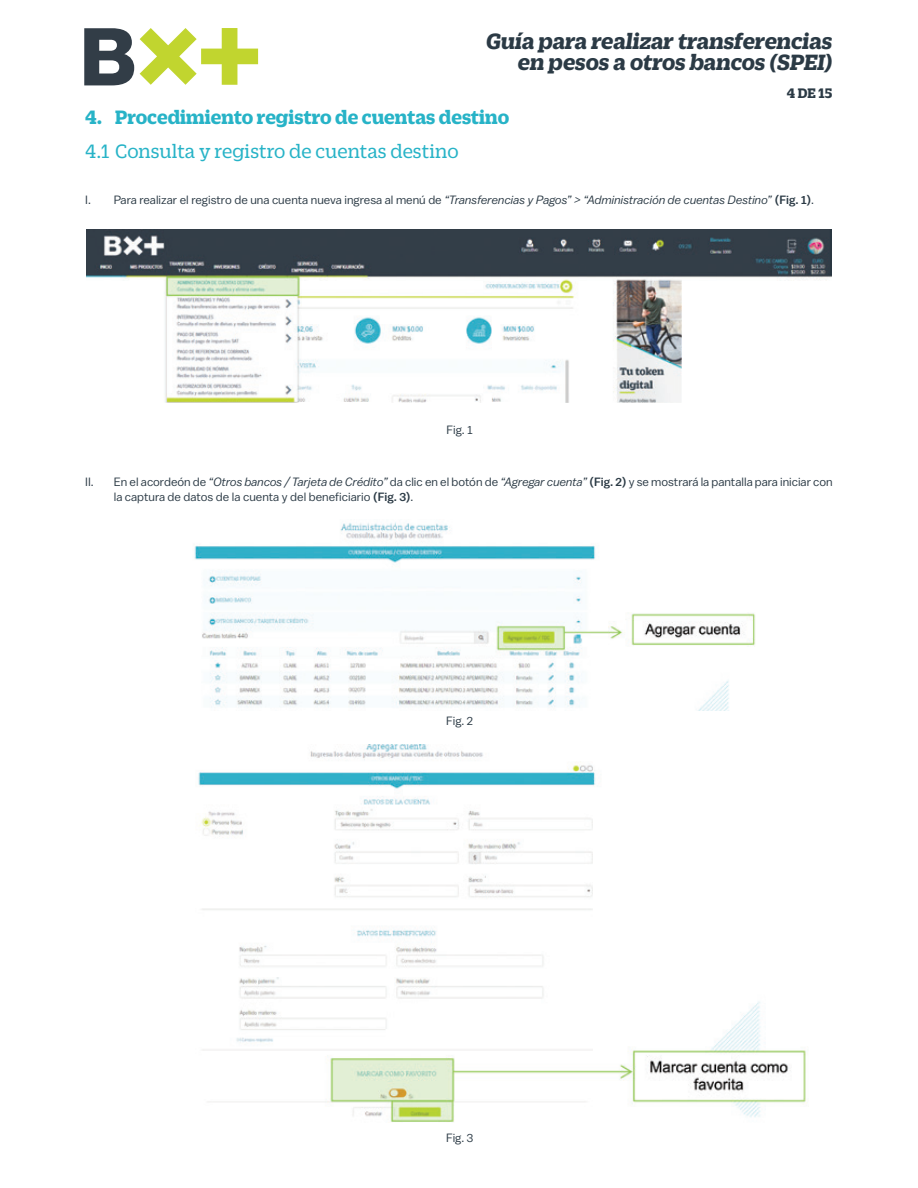
<style>
.page{position:relative;width:918px;height:1188px;background:#fff}
.page>*{position:absolute;margin:0;border:0;box-sizing:border-box;transform-origin:0 0}
.t1{font:italic 700 24px/21px "Duplicate Slab";color:#2b3a45;text-align:right}
.BODY{font:700 21px "Duplicate Slab";color:#27b3c7}
.BODY-2{font:21px "Duplicate Slab";color:#27b3c7}
.t2{font:700 15px "Duplicate Slab";color:#2b3a45}
.BODY_indentado{font:12px/15px "Balto";color:#2b3a45}
.BODY-3{font:12px "Balto";color:#2b3a45}
.s1{font-style:italic}
.s2{font-weight:500}
</style>
<div class="page">
<svg style="left:84px;top:28px;width:50px;height:57px"></svg>
<svg style="left:140px;top:28px;width:118px;height:57px"></svg>
<img style="left:86px;top:230px;width:746px;height:173px">
<img style="left:194px;top:522px;width:562px;height:189px">
<img style="left:198px;top:745px;width:609px;height:377px">
<h1 class="t1" style="left:486px;top:28px;width:348px">Guía para realizar transferencias en pesos a otros bancos (SPEI)</h1>
<p class="t2" style="left:787px;top:83px;width:47px">4 DE 15</p>
<p class="BODY" style="left:85px;top:103px;width:426px">4. Procedimiento registro de cuentas destino</p>
<p class="BODY-2" style="left:85px;top:138px;width:375px">4.1 Consulta y registro de cuentas destino</p>
<p class="BODY_indentado" style="left:85px;top:192px;width:730px">I. Para realizar el registro de una cuenta nueva ingresa al menú de <span class="s1">“Transferencias y Pagos” &gt; “Administración de cuentas Destino”</span> <span class="s2">(Fig. 1)</span>.</p>
<p class="BODY-3" style="left:447px;top:423px;width:27px">Fig. 1</p>
<p class="BODY_indentado" style="left:114px;top:475px;width:720px;text-indent:-29px">II. En el acordeón de <span class="s1">“Otros bancos / Tarjeta de Crédito”</span> da clic en el botón de <span class="s1">“Agregar cuenta”</span> <span class="s2">(Fig. 2)</span> y se mostrará la pantalla para iniciar con la captura de datos de la cuenta y del beneficiario <span class="s2">(Fig. 3)</span>.</p>
<p class="BODY-3" style="left:446px;top:713px;width:28px">Fig. 2</p>
<p class="BODY-3" style="left:446px;top:1130px;width:29px">Fig. 3</p>
</div>
